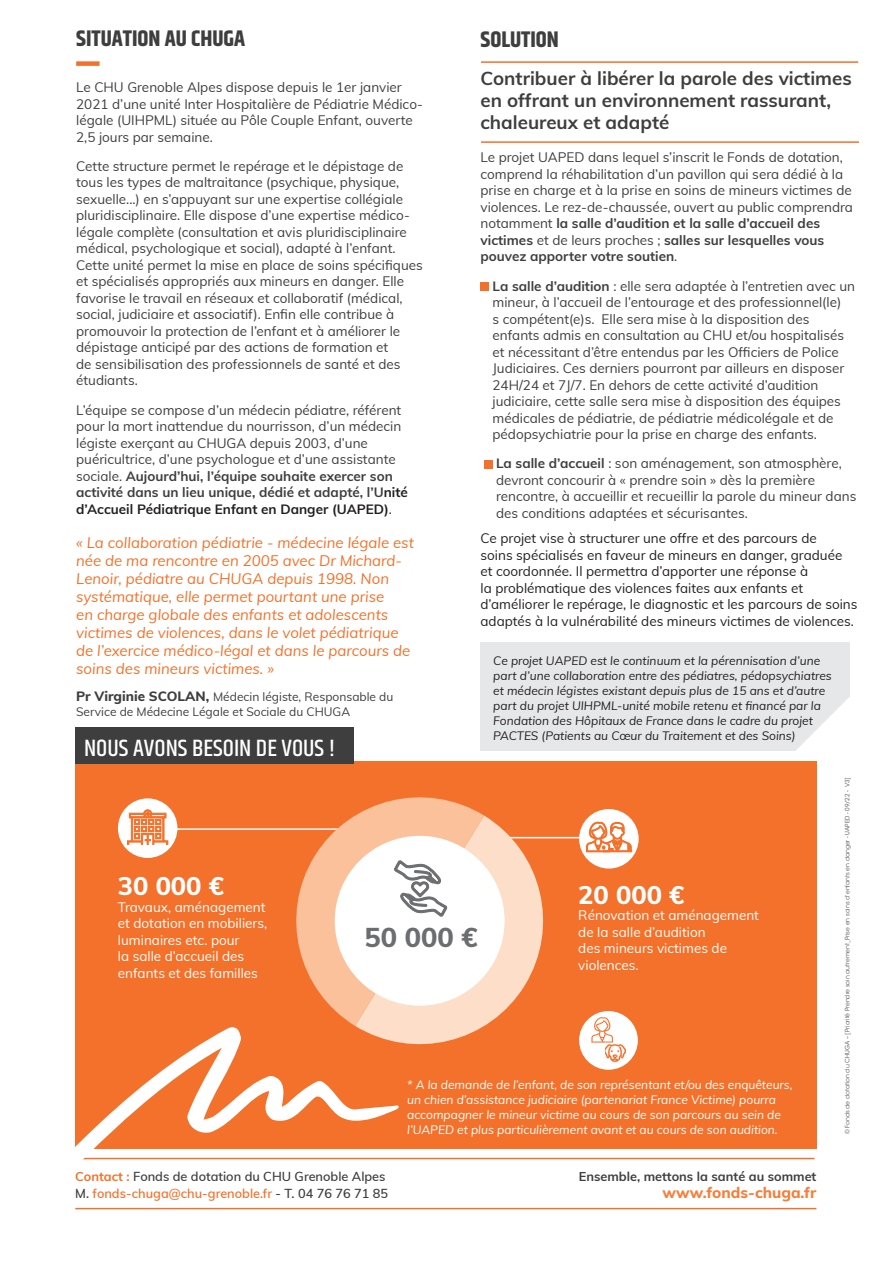
<style>
.page{position:relative;width:893px;height:1263px;background:#fff}
.page>*{position:absolute;margin:0;border:0;box-sizing:border-box;transform-origin:0 0}
.Txte_courant_non_jus{font:800 27.3px "Muli";color:#6c6d70}
.Txte_courant_non_jus-2{font:800 25.5px "Muli";color:#fff}
.t1{font:500 24px "Khand";color:#fff}
.Gros_titre{font:700 22.5px "Khand";color:#3e3e3f}
.Appel_aux_dons{font:700 18.75px/21.8px "Muli";color:#3e3e3f}
.t2{font:800 15.3px "Muli";color:#f47f3c}
.Verbatine_grises{font:italic 15px/18px "Muli";color:#f3712a}
.Txte_courant_non_jus-3{font:13.5px/16.5px "Muli";color:#3e3e3f}
.Appel_aux_dons-2{font:13.5px/16.5px "Muli";color:#3e3e3f}
.Verbatine_grises-2{font:13.5px/16.5px "Muli";color:#231f20}
.Txte_courant_non_jus-4{font:13.5px/16.5px "Muli";color:#fff}
.t3{font:600 12.75px/16.5px "Muli";color:#3e3e3f}
.t4{font:700 12.75px "Muli";color:#3e3e3f}
.Verbatine_grises-3{font:italic 12px/15px "Muli";color:#231f20}
.Verbatine_grises-4{font:italic 12px/15px "Muli";color:#fff}
.Verbatine_grises-5{font:12px/15px "Muli";color:#3e3e3f}
.t5{font:6px "ITC Avant Garde Std";color:#57585a}
.s1{font-weight:700}
.s2{font-weight:700;color:#231f20}
.s3{color:#231f20}
.s4{font-weight:800;font-size:13.5px}
.s5{font-weight:700;color:#f3712a}
.s6{color:#f3712a}
</style>
<div class="page">
<hr style="left:75px;top:1158px;width:739px;height:1px;background:#f3712a">
<hr style="left:75px;top:1208px;width:741px;height:1px;background:#f3712a">
<div style="left:76px;top:61px;width:24px;height:5px;background:#f3712a"></div>
<hr style="left:481px;top:61px;width:377px;height:2px;background:#f3712a">
<div style="left:480px;top:642px;width:370px;height:109px;background:#e6e7e9"></div>
<svg style="left:796px;top:697px;width:54px;height:140px"></svg>
<div style="left:75px;top:761px;width:741px;height:387px;background:#f3712a"></div>
<svg style="left:75px;top:1027px;width:324px;height:183px"></svg>
<div style="left:75px;top:727px;width:279px;height:36px;background:#3e3e3f"></div>
<div style="left:480px;top:282px;width:9px;height:9px;background:#f3712a"></div>
<div style="left:484px;top:460px;width:8px;height:8px;background:#f3712a"></div>
<hr style="left:481px;top:141px;width:378px;height:2px;background:#f3712a">
<svg style="left:296px;top:797px;width:187px;height:229px;fill:#fbc19b"></svg>
<svg style="left:355px;top:815px;width:189px;height:246px;fill:#fddec8"></svg>
<div style="left:335px;top:836px;width:170px;height:170px;background:#fff;border-radius:50%"></div>
<svg style="left:394px;top:860px;width:54px;height:57px"></svg>
<div style="left:579px;top:1011px;width:59px;height:59px;background:#fff;border-radius:50%"></div>
<svg style="left:591px;top:1017px;width:22px;height:25px"></svg>
<img style="left:605px;top:1044px;width:21px;height:19px">
<svg style="left:615px;top:1054px;width:9px;height:7px"></svg>
<div style="left:579px;top:809px;width:60px;height:59px;background:#fff;border-radius:50%"></div>
<svg style="left:507px;top:822px;width:124px;height:45px"></svg>
<div style="left:118px;top:798px;width:59px;height:60px;background:#fff;border-radius:50%"></div>
<svg style="left:127px;top:810px;width:219px;height:56px"></svg>
<p class="Gros_titre" style="left:76px;top:23px;width:170px">SITUATION AU CHUGA</p>
<p class="Txte_courant_non_jus-3" style="left:76px;top:78px;width:348px">Le CHU Grenoble Alpes dispose depuis le 1er janvier 2021 d’une unité Inter Hospitalière de Pédiatrie Médico&shy;légale (UIHPML) située au Pôle Couple Enfant, ouverte 2,5 jours par semaine.</p>
<p class="Txte_courant_non_jus-3" style="left:76px;top:157px;width:348px">Cette structure permet le repérage et le dépistage de tous les types de maltraitance (psychique, physique, sexuelle...) en s’appuyant sur une expertise collégiale pluridisciplinaire. Elle dispose d’une expertise médico&shy;légale complète (consultation et avis pluridisciplinaire médical, psychologique et social), adapté à l’enfant.<br>Cette unité permet la mise en place de soins spécifiques et spécialisés appropriés aux mineurs en danger. Elle favorise le travail en réseaux et collaboratif (médical, social, judiciaire et associatif). Enfin elle contribue à promouvoir la protection de l’enfant et à améliorer le dépistage anticipé par des actions de formation et<br>de sensibilisation des professionnels de santé et des étudiants.</p>
<p class="Txte_courant_non_jus-3" style="left:76px;top:401px;width:333px">L’équipe se compose d’un médecin pédiatre, référent pour la mort inattendue du nourrisson, d’un médecin légiste exerçant au CHUGA depuis 2003, d’une puéricultrice, d’une psychologue et d’une assistante sociale. <span class="s1">Aujourd’hui, l’équipe souhaite exercer son activité dans un lieu unique, dédié et adapté, l’U</span><span class="s2">nité d’Accueil Pédiatrique Enfant en Danger (UAPED)</span><span class="s3">.</span></p>
<p class="Verbatine_grises" style="left:76px;top:533px;width:339px">« La collaboration pédiatrie - médecine légale est née de ma rencontre en 2005 avec Dr Michard-Lenoir, pédiatre au CHUGA depuis 1998. Non systématique, elle permet pourtant une prise<br>en charge globale des enfants et adolescents victimes de violences, dans le volet pédiatrique de l’exercice médico-légal et dans le parcours de soins des mineurs victimes. »</p>
<p class="Verbatine_grises-5" style="left:76px;top:689px;width:319px"><span class="s4">Pr Virginie SCOLAN,</span> Médecin légiste, Responsable du<br>Service de Médecine Légale et Sociale du CHUGA</p>
<p class="t1" style="left:84px;top:733px;width:253px">NOUS AVONS BESOIN DE VOUS !</p>
<p class="Gros_titre" style="left:480px;top:23px;width:80px">SOLUTION</p>
<p class="Appel_aux_dons" style="left:480px;top:67px;width:373px">Contribuer à libérer la parole des victimes en offrant un environnement rassurant, chaleureux et adapté</p>
<p class="Appel_aux_dons-2" style="left:480px;top:149px;width:374px">Le projet UAPED dans lequel s’inscrit le Fonds de dotation, comprend la réhabilitation d’un pavillon qui sera dédié à la prise en charge et à la prise en soins de mineurs victimes de violences. Le rez-de-chaussée, ouvert au public comprendra notamment <span class="s1">la salle d’audition et la salle d’accueil des victimes</span> et de leurs proches ; <span class="s1">salles sur lesquelles vous pouvez apporter votre soutien</span>.</p>
<p class="Txte_courant_non_jus-3" style="left:492px;top:277px;width:364px"><span class="s1">La salle d’audition</span> : elle sera adaptée à l’entretien avec un mineur, à l’accueil de l’entourage et des professionnel(le)<br>s compétent(e)s. Elle sera mise à la disposition des enfants admis en consultation au CHU et/ou hospitalisés et nécessitant d’être entendus par les Officiers de Police Judiciaires. Ces derniers pourront par ailleurs en disposer 24H/24 et 7J/7. En dehors de cette activité d’audition judiciaire, cette salle sera mise à disposition des équipes médicales de pédiatrie, de pédiatrie médicolégale et de pédopsychiatrie pour la prise en charge des enfants.</p>
<p class="Txte_courant_non_jus-3" style="left:496px;top:455px;width:362px"><span class="s1">La salle d’accueil</span> : son aménagement, son atmosphère, devront concourir à « prendre soin » dès la première rencontre, à accueillir et recueillir la parole du mineur dans des conditions adaptées et sécurisantes.</p>
<p class="Verbatine_grises-2" style="left:480px;top:529px;width:379px">Ce projet vise à structurer une offre et des parcours de<br>soins spécialisés en faveur de mineurs en danger, graduée et coordonnée. Il permettra d’apporter une réponse à<br>la problématique des violences faites aux enfants et d’améliorer le repérage, le diagnostic et les parcours de soins adaptés à la vulnérabilité des mineurs victimes de violences.</p>
<p class="Verbatine_grises-3" style="left:493px;top:653px;width:340px">Ce projet UAPED est le continuum et la pérennisation d’une part d’une collaboration entre des pédiatres, pédopsychiatres et médecin légistes existant depuis plus de 15 ans et d’autre part du projet UIHPML-unité mobile retenu et financé par la Fondation des Hôpitaux de France dans le cadre du projet PACTES (Patients au Cœur du Traitement et des Soins)</p>
<p class="Txte_courant_non_jus-2" style="left:118px;top:867px;width:108px">30 000 €</p>
<p class="Txte_courant_non_jus-4" style="left:118px;top:898px;width:151px">Travaux, aménagement et dotation en mobiliers, luminaires etc. pour<br>la salle d’accueil des enfants et des familles</p>
<p class="Txte_courant_non_jus" style="left:364px;top:917px;width:115px">50 000 €</p>
<p class="Txte_courant_non_jus-2" style="left:578px;top:876px;width:108px">20 000 €</p>
<p class="Txte_courant_non_jus-4" style="left:578px;top:906px;width:182px">Rénovation et aménagement de la salle d’audition<br>des mineurs victimes de violences.</p>
<p class="Verbatine_grises-4" style="left:407px;top:1076px;width:387px">* A la demande de l’enfant, de son représentant et/ou des enquêteurs, un chien d’assistance judiciaire (partenariat France Victime) pourra accompagner le mineur victime au cours de son parcours au sein de l’UAPED et plus particulièrement avant et au cours de son audition.</p>
<p class="t3" style="left:75px;top:1168px;width:314px"><span class="s5">Contact :</span> Fonds de dotation du CHU Grenoble Alpes<br>M. <span class="s6">fonds-chuga@chu-grenoble.fr</span> - T. 04 76 76 71 85</p>
<p class="t4" style="left:579px;top:1167px;width:239px">Ensemble, mettons la santé au sommet</p>
<p class="t2" style="left:662px;top:1181px;width:155px">www.fonds-chuga.fr</p>
<p class="t5" style="left:844px;top:1134px;width:359px;rotate:-90deg">© Fonds de dotation du CHUGA – [Priorité Prendre soin autrement_Prise en soins d’enfants en danger - UAPED - 09/22 - V3]</p>
</div>
